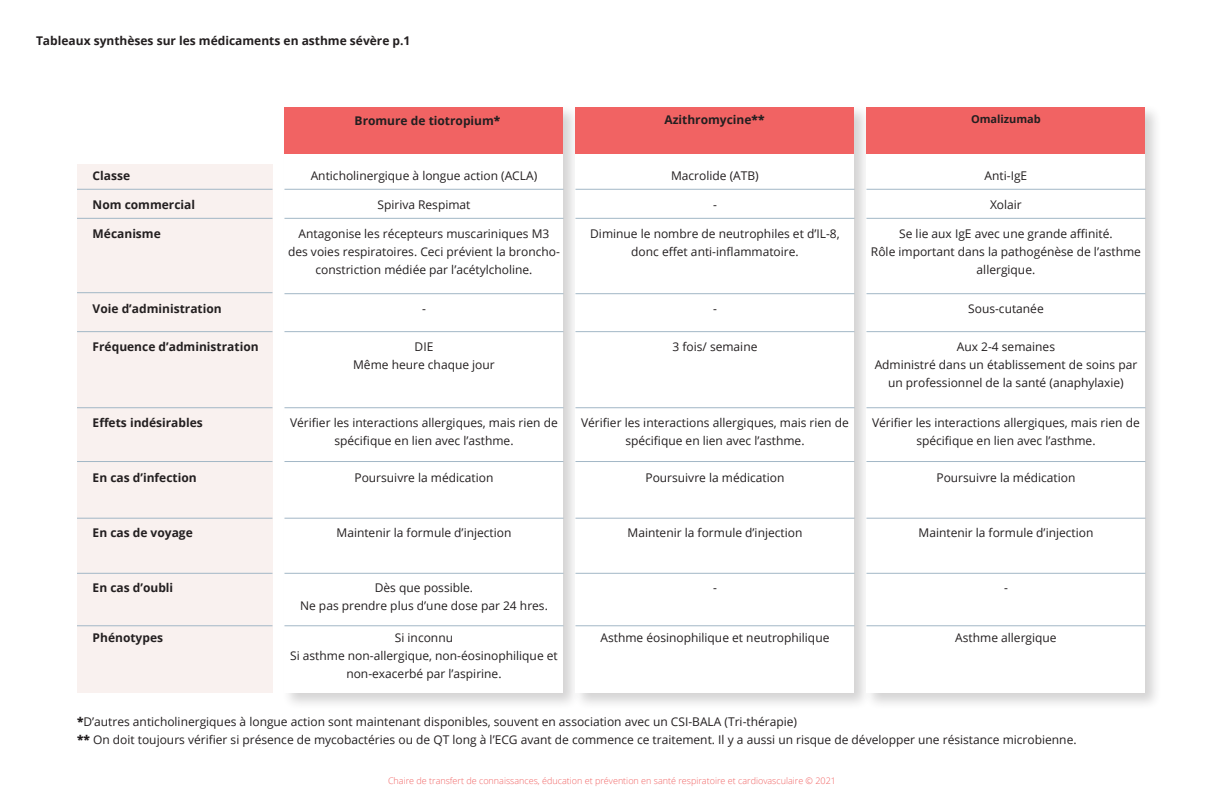
<style>
.page{position:relative;width:1224px;height:792px;background:#fff}
.page>*{position:absolute;margin:0;border:0;box-sizing:border-box;transform-origin:0 0}
.t1{font:12px/18px "Open Sans";color:#231f20;text-align:center}
.t2{font:700 12px "Open Sans";color:#231f20}
.t3{font:700 11px "Open Sans";color:#231f20}
.t4{font:300 9px "Open Sans";color:#f16363}
.s1{font-weight:800}
</style>
<div class="page">
<div style="left:281px;top:104px;width:300px;height:606px;background:#231f20;opacity:.2"></div>
<div style="left:284px;top:107px;width:279px;height:586px;background:#fff"></div>
<div style="left:572px;top:104px;width:300px;height:606px;background:#231f20;opacity:.2"></div>
<div style="left:575px;top:107px;width:279px;height:586px;background:#fff"></div>
<div style="left:863px;top:104px;width:300px;height:606px;background:#231f20;opacity:.2"></div>
<div style="left:866px;top:107px;width:279px;height:586px;background:#fff"></div>
<div style="left:77px;top:164px;width:195px;height:529px;background:#f9f1ef"></div>
<div style="left:284px;top:107px;width:279px;height:47px;background:#f16363"></div>
<div style="left:575px;top:107px;width:279px;height:47px;background:#f16363"></div>
<div style="left:866px;top:107px;width:279px;height:47px;background:#f16363"></div>
<hr style="left:284px;top:189px;width:279px;height:1px;background:#a2b7c6">
<hr style="left:575px;top:189px;width:279px;height:1px;background:#a2b7c6">
<hr style="left:866px;top:189px;width:279px;height:1px;background:#a2b7c6">
<hr style="left:284px;top:218px;width:279px;height:1px;background:#a2b7c6">
<hr style="left:575px;top:218px;width:279px;height:1px;background:#a2b7c6">
<hr style="left:866px;top:218px;width:279px;height:1px;background:#a2b7c6">
<hr style="left:284px;top:331px;width:279px;height:1px;background:#a2b7c6">
<hr style="left:575px;top:331px;width:279px;height:1px;background:#a2b7c6">
<hr style="left:866px;top:331px;width:279px;height:1px;background:#a2b7c6">
<hr style="left:284px;top:407px;width:279px;height:1px;background:#a2b7c6">
<hr style="left:575px;top:407px;width:279px;height:1px;background:#a2b7c6">
<hr style="left:866px;top:407px;width:279px;height:1px;background:#a2b7c6">
<hr style="left:284px;top:461px;width:279px;height:1px;background:#a2b7c6">
<hr style="left:284px;top:293px;width:279px;height:1px;background:#a2b7c6">
<hr style="left:575px;top:293px;width:279px;height:1px;background:#a2b7c6">
<hr style="left:866px;top:293px;width:279px;height:1px;background:#a2b7c6">
<hr style="left:77px;top:292px;width:195px;height:1px;background:#a2b7c6">
<hr style="left:575px;top:461px;width:279px;height:1px;background:#a2b7c6">
<hr style="left:866px;top:461px;width:279px;height:1px;background:#a2b7c6">
<hr style="left:284px;top:518px;width:279px;height:1px;background:#a2b7c6">
<hr style="left:575px;top:518px;width:279px;height:1px;background:#a2b7c6">
<hr style="left:866px;top:518px;width:279px;height:1px;background:#a2b7c6">
<hr style="left:284px;top:573px;width:279px;height:1px;background:#a2b7c6">
<hr style="left:575px;top:573px;width:279px;height:1px;background:#a2b7c6">
<hr style="left:866px;top:573px;width:279px;height:1px;background:#a2b7c6">
<hr style="left:284px;top:625px;width:279px;height:1px;background:#a2b7c6">
<hr style="left:575px;top:625px;width:279px;height:1px;background:#a2b7c6">
<hr style="left:866px;top:625px;width:279px;height:1px;background:#a2b7c6">
<hr style="left:77px;top:189px;width:195px;height:1px;background:#a2b7c6">
<hr style="left:77px;top:218px;width:195px;height:1px;background:#a2b7c6">
<hr style="left:77px;top:331px;width:195px;height:1px;background:#a2b7c6">
<hr style="left:77px;top:407px;width:195px;height:1px;background:#a2b7c6">
<hr style="left:77px;top:461px;width:195px;height:1px;background:#a2b7c6">
<hr style="left:77px;top:518px;width:195px;height:1px;background:#a2b7c6">
<hr style="left:77px;top:573px;width:195px;height:1px;background:#a2b7c6">
<hr style="left:77px;top:625px;width:195px;height:1px;background:#a2b7c6">
<p class="t2" style="left:36px;top:32px;width:376px">Tableaux synthèses sur les médicaments en asthme sévère p.1</p>
<p class="t2" style="left:355px;top:112px;width:147px">Bromure de tiotropium<span class="s1">*</span></p>
<p class="t2" style="left:664px;top:111px;width:102px">Azithromycine<span class="s1">**</span></p>
<p class="t3" style="left:971px;top:111px;width:71px">Omalizumab</p>
<p class="t2" style="left:93px;top:167px;width:39px">Classe</p>
<p class="t2" style="left:93px;top:196px;width:104px">Nom commercial</p>
<p class="t2" style="left:93px;top:225px;width:70px">Mécanisme</p>
<p class="t1" style="left:311px;top:167px;width:228px">Anticholinergique à longue action (ACLA)</p>
<p class="t1" style="left:377px;top:196px;width:95px">Spiriva Respimat</p>
<p class="t1" style="left:288px;top:225px;width:273px">Antagonise les récepteurs muscariniques M3 des voies respiratoires. Ceci prévient la broncho&shy;constriction médiée par l’acétylcholine.</p>
<p class="t1" style="left:671px;top:167px;width:89px">Macrolide (ATB)</p>
<p class="t1" style="left:713px;top:196px;width:5px">-</p>
<p class="t1" style="left:590px;top:225px;width:251px">Diminue le nombre de neutrophiles et d’IL-8, donc effet anti-inflammatoire.</p>
<p class="t1" style="left:985px;top:167px;width:44px">Anti-IgE</p>
<p class="t1" style="left:990px;top:196px;width:33px">Xolair</p>
<p class="t1" style="left:871px;top:225px;width:271px">Se lie aux IgE avec une grande affinité.<br>Rôle important dans la pathogénèse de l’asthme allergique.</p>
<p class="t2" style="left:93px;top:300px;width:131px">Voie d’administration</p>
<p class="t1" style="left:422px;top:299px;width:5px">-</p>
<p class="t1" style="left:713px;top:299px;width:5px">-</p>
<p class="t1" style="left:968px;top:299px;width:77px">Sous-cutanée</p>
<p class="t2" style="left:93px;top:338px;width:168px">Fréquence d’administration</p>
<p class="t2" style="left:93px;top:414px;width:112px">Effets indésirables</p>
<p class="t2" style="left:93px;top:469px;width:106px">En cas d’infection</p>
<p class="t1" style="left:353px;top:337px;width:143px">DIE<br>Même heure chaque jour</p>
<p class="t1" style="left:290px;top:413px;width:269px">Vérifier les interactions allergiques, mais rien de spécifique en lien avec l’asthme.</p>
<p class="t1" style="left:354px;top:468px;width:141px">Poursuivre la médication</p>
<p class="t1" style="left:672px;top:337px;width:87px">3 fois/ semaine</p>
<p class="t1" style="left:581px;top:413px;width:269px">Vérifier les interactions allergiques, mais rien de spécifique en lien avec l’asthme.</p>
<p class="t1" style="left:645px;top:468px;width:141px">Poursuivre la médication</p>
<p class="t1" style="left:875px;top:337px;width:264px">Aux 2-4 semaines<br>Administré dans un établissement de soins par un professionnel de la santé (anaphylaxie)</p>
<p class="t1" style="left:872px;top:413px;width:269px">Vérifier les interactions allergiques, mais rien de spécifique en lien avec l’asthme.</p>
<p class="t1" style="left:936px;top:468px;width:141px">Poursuivre la médication</p>
<p class="t2" style="left:93px;top:524px;width:102px">En cas de voyage</p>
<p class="t1" style="left:337px;top:523px;width:176px">Maintenir la formule d’injection</p>
<p class="t1" style="left:628px;top:523px;width:176px">Maintenir la formule d’injection</p>
<p class="t1" style="left:919px;top:523px;width:176px">Maintenir la formule d’injection</p>
<p class="t2" style="left:93px;top:579px;width:82px">En cas d’oubli</p>
<p class="t2" style="left:93px;top:629px;width:72px">Phénotypes</p>
<p class="t1" style="left:300px;top:578px;width:249px">Dès que possible.<br>Ne pas prendre plus d’une dose par 24 hres.</p>
<p class="t1" style="left:290px;top:628px;width:269px">Si inconnu<br>Si asthme non-allergique, non-éosinophilique et non-exacerbé par l’aspirine.</p>
<p class="t1" style="left:713px;top:578px;width:5px">-</p>
<p class="t1" style="left:601px;top:628px;width:230px">Asthme éosinophilique et neutrophilique</p>
<p class="t1" style="left:1004px;top:578px;width:5px">-</p>
<p class="t1" style="left:955px;top:628px;width:103px">Asthme allergique</p>
<p class="t1" style="left:77px;top:713px;width:1001px;text-align:left"><span class="s1">*</span>D’autres anticholinergiques à longue action sont maintenant disponibles, souvent en association avec un CSI-BALA (Tri-thérapie)<br><span class="s1">**</span> On doit toujours vérifier si présence de mycobactéries ou de QT long à l’ECG avant de commence ce traitement. Il y a aussi un risque de développer une résistance microbienne.</p>
<p class="t4" style="left:388px;top:775px;width:449px">Chaire de transfert de connaissances, éducation et prévention en santé respiratoire et cardiovasculaire © 2021</p>
</div>
